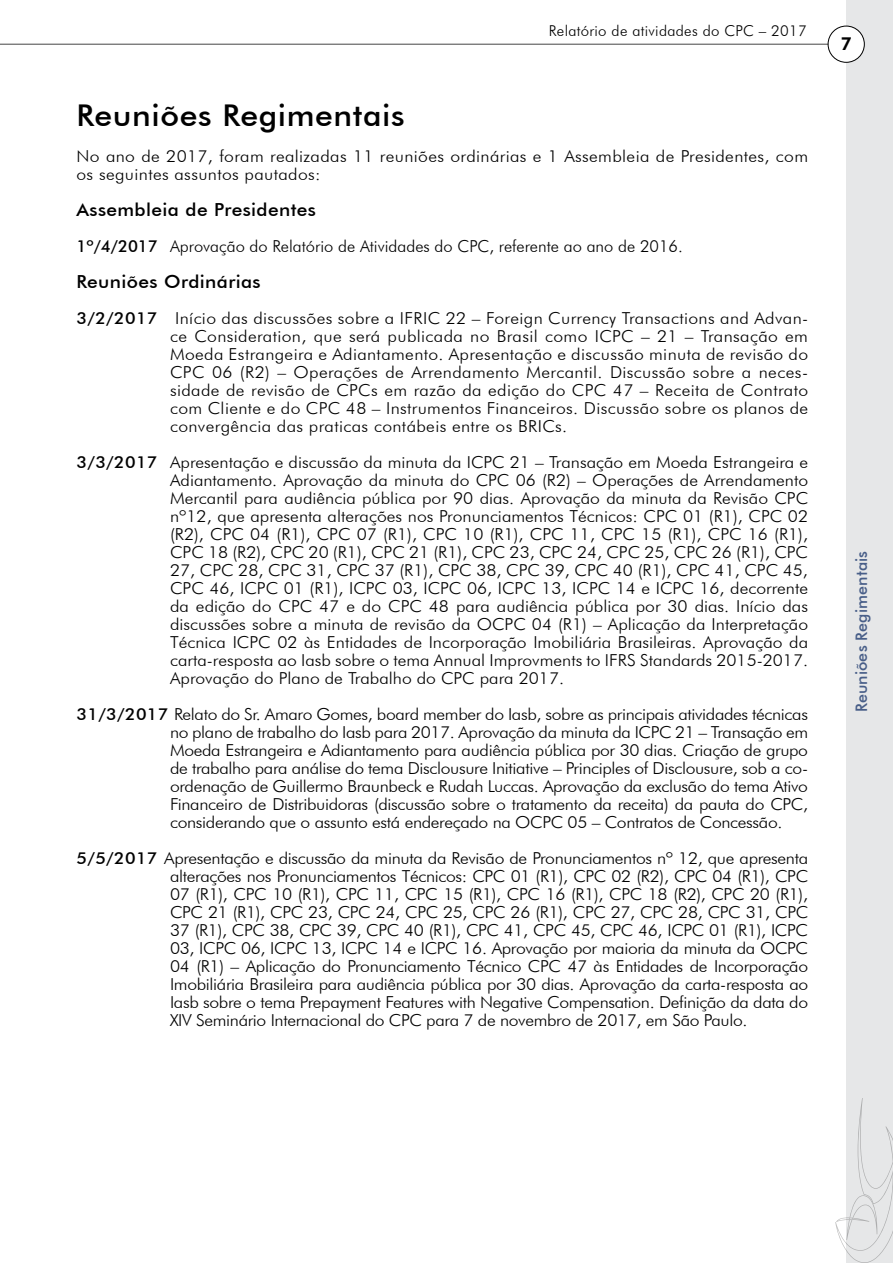
<style>
.page{position:relative;width:893px;height:1263px;background:#fff}
.page>*{position:absolute;margin:0;border:0;box-sizing:border-box;transform-origin:0 0}
.t1{font:500 30px "Futura BT";letter-spacing:.02em;color:#000;scale:1.06 1}
.t2{font:500 18px "Futura BT";letter-spacing:.02em;color:#000;scale:1.06 1}
.t3{font:800 18px "Futura BT";color:#000}
.t4{font:300 16.5px/18px "Futura BT";color:#000;text-align:justify;scale:1.06 1}
.t5{font:300 16.5px/18px "Futura BT";letter-spacing:.02em;color:#000;scale:1.06 1}
.t6{font:300 16.5px "Futura BT";color:#000}
.t7{font:500 15.9px "Futura BT";letter-spacing:.01em;color:#485e88}
.t8{font:300 15px "Futura BT";letter-spacing:.02em;color:#000}
.s1{font-weight:500}
</style>
<div class="page">
<div style="left:846px;top:0;width:47px;height:1263px;background:#e6e7e8"></div>
<hr style="left:0;top:44px;width:851px;height:1px;background:#4d4d4d">
<div style="left:828px;top:26px;width:36px;height:36px;background:#fff;border-radius:50%"></div>
<div style="left:828px;top:26px;width:37px;height:37px;border:1px solid #000;border-radius:50%"></div>
<svg style="left:835px;top:1098px;width:58px;height:165px"></svg>
<p class="t8" style="left:549px;top:22px;width:259px">Relatório de atividades do CPC – 2017</p>
<h1 class="t1" style="left:77px;top:97px;width:311px">Reuniões Regimentais</h1>
<p class="t5" style="left:77px;top:147px;width:692px">No ano de 2017, foram realizadas 11 reuniões ordinárias e 1 Assembleia de Presidentes, com os seguintes assuntos pautados:</p>
<p class="t2" style="left:77px;top:199px;width:227px">Assembleia de Presidentes</p>
<p class="t6" style="left:77px;top:236px;width:608px"><span class="s1">1º/4/2017</span> Aprovação do Relatório de Atividades do CPC, referente ao ano de 2016.</p>
<p class="t2" style="left:77px;top:271px;width:175px">Reuniões Ordinárias</p>
<p class="t4" style="left:170px;top:309px;width:603px;text-indent:-94px"><span class="s1">3/2/2017</span> Início das discussões sobre a IFRIC 22 – Foreign Currency Transactions and Advan&shy;ce Consideration, que será publicada no Brasil como ICPC – 21 – Transação em Moeda Estrangeira e Adiantamento. Apresentação e discussão minuta de revisão do CPC 06 (R2) – Operações de Arrendamento Mercantil. Discussão sobre a neces&shy;sidade de revisão de CPCs em razão da edição do CPC 47 – Receita de Contrato com Cliente e do CPC 48 – Instrumentos Financeiros. Discussão sobre os planos de convergência das praticas contábeis entre os BRICs.</p>
<p class="t4" style="left:170px;top:453px;width:603px;text-indent:-94px"><span class="s1">3/3/2017</span> Apresentação e discussão da minuta da ICPC 21 – Transação em Moeda Estrangeira e Adiantamento. Aprovação da minuta do CPC 06 (R2) – Operações de Arrendamento Mercantil para audiência pública por 90 dias. Aprovação da minuta da Revisão CPC nº12, que apresenta alterações nos Pronunciamentos Técnicos: CPC 01 (R1), CPC 02 (R2), CPC 04 (R1), CPC 07 (R1), CPC 10 (R1), CPC 11, CPC 15 (R1), CPC 16 (R1), CPC 18 (R2), CPC 20 (R1), CPC 21 (R1), CPC 23, CPC 24, CPC 25, CPC 26 (R1), CPC 27, CPC 28, CPC 31, CPC 37 (R1), CPC 38, CPC 39, CPC 40 (R1), CPC 41, CPC 45, CPC 46, ICPC 01 (R1), ICPC 03, ICPC 06, ICPC 13, ICPC 14 e ICPC 16, decorrente da edição do CPC 47 e do CPC 48 para audiência pública por 30 dias. Início das discussões sobre a minuta de revisão da OCPC 04 (R1) – Aplicação da Interpretação Técnica ICPC 02 às Entidades de Incorporação Imobiliária Brasileiras. Aprovação da carta-resposta ao Iasb sobre o tema Annual Improvments to IFRS Standards 2015-2017.<br>Aprovação do Plano de Trabalho do CPC para 2017.</p>
<p class="t4" style="left:170px;top:705px;width:603px;text-indent:-94px"><span class="s1">31/3/2017</span> Relato do Sr. Amaro Gomes, board member do Iasb, sobre as principais atividades técnicas no plano de trabalho do Iasb para 2017. Aprovação da minuta da ICPC 21 – Transação em Moeda Estrangeira e Adiantamento para audiência pública por 30 dias. Criação de grupo de trabalho para análise do tema Disclousure Initiative – Principles of Disclousure, sob a co&shy;ordenação de Guillermo Braunbeck e Rudah Luccas. Aprovação da exclusão do tema Ativo Financeiro de Distribuidoras (discussão sobre o tratamento da receita) da pauta do CPC, considerando que o assunto está endereçado na OCPC 05 – Contratos de Concessão.</p>
<p class="t4" style="left:170px;top:849px;width:603px;text-indent:-94px"><span class="s1">5/5/2017</span> Apresentação e discussão da minuta da Revisão de Pronunciamentos nº 12, que apresenta alterações nos Pronunciamentos Técnicos: CPC 01 (R1), CPC 02 (R2), CPC 04 (R1), CPC 07 (R1), CPC 10 (R1), CPC 11, CPC 15 (R1), CPC 16 (R1), CPC 18 (R2), CPC 20 (R1), CPC 21 (R1), CPC 23, CPC 24, CPC 25, CPC 26 (R1), CPC 27, CPC 28, CPC 31, CPC 37 (R1), CPC 38, CPC 39, CPC 40 (R1), CPC 41, CPC 45, CPC 46, ICPC 01 (R1), ICPC 03, ICPC 06, ICPC 13, ICPC 14 e ICPC 16. Aprovação por maioria da minuta da OCPC 04 (R1) – Aplicação do Pronunciamento Técnico CPC 47 às Entidades de Incorporação Imobiliária Brasileira para audiência pública por 30 dias. Aprovação da carta-resposta ao Iasb sobre o tema Prepayment Features with Negative Compensation. Definição da data do XIV Seminário Internacional do CPC para 7 de novembro de 2017, em São Paulo.</p>
<p class="t3" style="left:841px;top:33px;width:13px">7</p>
<p class="t7" style="left:852px;top:712px;width:163px;rotate:-90deg">Reuniões Regimentais</p>
</div>
